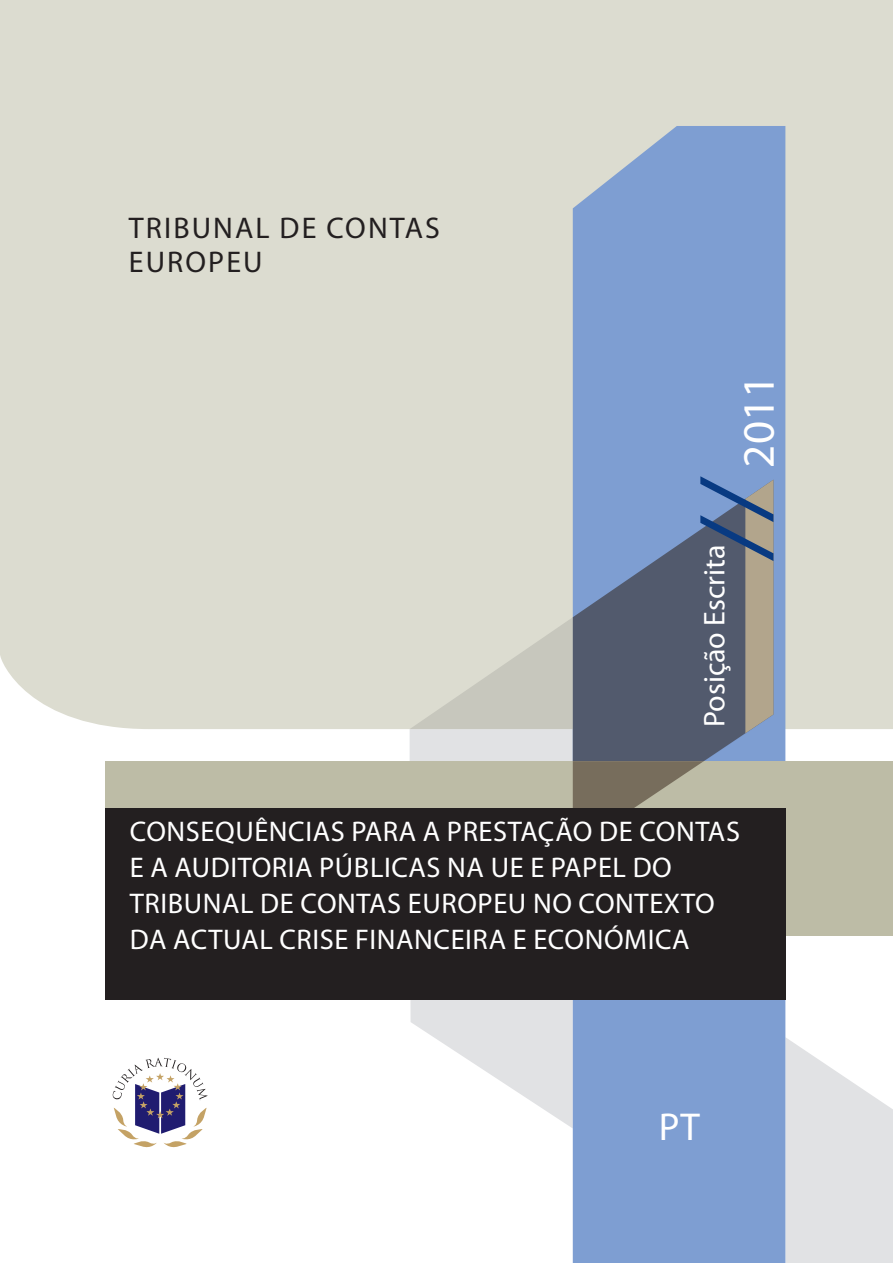
<style>
.page{position:relative;width:893px;height:1263px;background:#fff}
.page>*{position:absolute;margin:0;border:0;box-sizing:border-box;transform-origin:0 0}
.t1{font:45px "Myriad Pro";color:#fff}
.t2{font:39px "Myriad Pro";color:#fff}
.t3{font:30px/34px "Myriad Pro";letter-spacing:.07em;color:#231f20}
.t4{font:30px "Myriad Pro";color:#fff}
.t5{font:28.5px/36px "Myriad Pro";letter-spacing:.02em;color:#fff}
</style>
<div class="page">
<div style="left:0;top:0;width:893px;height:729px;background:#dcdcd0"></div>
<svg style="left:410px;top:935px;width:483px;height:328px"></svg>
<div style="left:573px;top:126px;width:212px;height:1137px;background:#7e9ed2"></div>
<div style="left:105px;top:761px;width:788px;height:174px;background:#bdbca6"></div>
<svg style="left:112px;top:1058px;width:96px;height:90px"></svg>
<svg style="left:410px;top:476px;width:363px;height:332px;background:#9ca2a6"></svg>
<div style="left:105px;top:808px;width:680px;height:191px;background:#231f20"></div>
<p class="t3" style="left:129px;top:211px;width:313px">TRIBUNAL DE CONTAS<br>EUROPEU</p>
<h1 class="t1" style="left:731px;top:467px;width:94px;rotate:-90deg">2011</h1>
<p class="t4" style="left:696px;top:727px;width:184px;rotate:-90deg">Posição Escrita</p>
<p class="t5" style="left:130px;top:813px;width:612px">CONSEQUÊNCIAS PARA A PRESTAÇÃO DE CONTAS E A AUDITORIA PÚBLICAS NA UE E PAPEL DO TRIBUNAL DE CONTAS EUROPEU NO CONTEXTO DA ACTUAL CRISE FINANCEIRA E ECONÓMICA</p>
<h2 class="t2" style="left:659px;top:1102px;width:42px">PT</h2>
</div>
